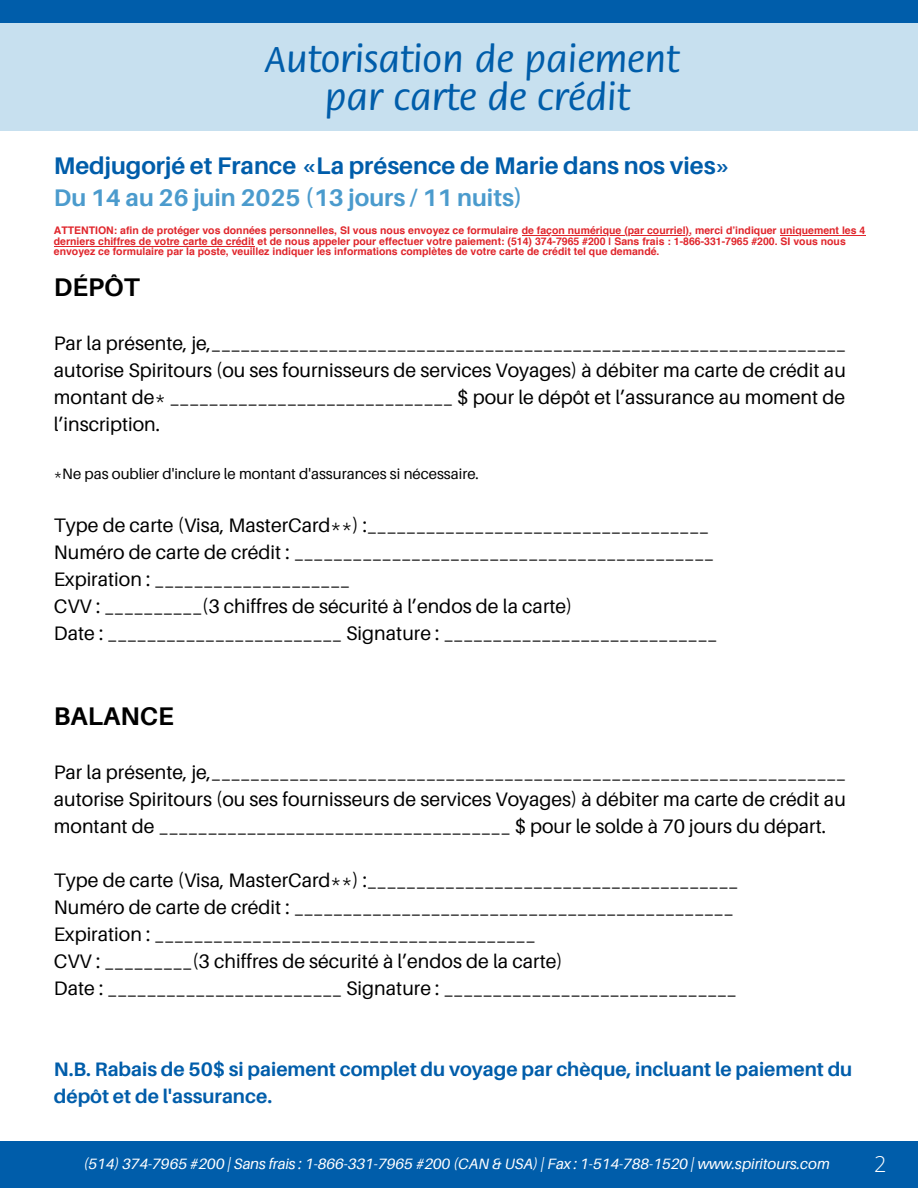
<style>
.page{position:relative;width:918px;height:1188px;background:#fff}
.page>*{position:absolute;margin:0;border:0;box-sizing:border-box;transform-origin:0 0}
.t1{font:500 39px/38.2px "Flora Std";color:#005daa;text-align:center}
.t2{font:700 25.5px "Aileron";color:#000}
.t3{font:700 24px "Aileron";color:#005daa}
.t4{font:700 24px "Aileron";color:#4b9bcd}
.t5{font:300 21.75px "Open Sans";color:#fff}
.t6{font:19.5px/27px "Aileron";color:#000;text-align:justify}
.t7{font:700 19.5px/27px "Aileron";color:#005daa}
.t8{font:italic 15px "Aileron";color:#fff}
.t9{font:15px "Aileron";color:#000}
.t10{font:700 10.5px/10.5px "Helvetica";color:#e0262c}
</style>
<div class="page">
<div style="left:0;top:1141px;width:918px;height:47px;background:#005daa"></div>
<div style="left:0;top:0;width:918px;height:23px;background:#005daa"></div>
<div style="left:0;top:23px;width:918px;height:107px;background:#c7e0ef"></div>
<hr style="left:522px;top:235px;width:167px;height:1px;background:#e0262c">
<hr style="left:780px;top:235px;width:85px;height:1px;background:#e0262c">
<hr style="left:54px;top:246px;width:201px;height:1px;background:#e0262c">
<h1 class="t1" style="left:264px;top:44px;width:416px">Autorisation de paiement par carte de crédit</h1>
<p class="t3" style="left:54px;top:150px;width:678px">Medjugorjé et France «La présence de Marie dans nos vies»</p>
<p class="t4" style="left:54px;top:183px;width:470px">Du 14 au 26 juin 2025 (13 jours / 11 nuits)</p>
<p class="t10" style="left:54px;top:226px;width:813px">ATTENTION: afin de protéger vos données personnelles, SI vous nous envoyez ce formulaire de façon numérique (par courriel), merci d’indiquer uniquement les 4 derniers chiffres de votre carte de crédit et de nous appeler pour effectuer votre paiement: (514) 374-7965 #200 | Sans frais : 1-866-331-7965 #200. SI vous nous envoyez ce formulaire par la poste, veuillez indiquer les informations complètes de votre carte de crédit tel que demandé.</p>
<h2 class="t2" style="left:54px;top:271px;width:87px">DÉPÔT</h2>
<p class="t6" style="left:54px;top:329px;width:794px">Par la présente, je,_________________________________________________________________ autorise Spiritours (ou ses fournisseurs de services Voyages) à débiter ma carte de crédit au montant de* _____________________________ $ pour le dépôt et l’assurance au moment de l’inscription.</p>
<p class="t9" style="left:54px;top:465px;width:427px">*Ne pas oublier d'inclure le montant d'assurances si nécessaire.</p>
<p class="t6" style="left:54px;top:512px;width:665px;text-align:left">Type de carte (Visa, MasterCard**) :___________________________________ Numéro de carte de crédit : ___________________________________________ Expiration : ____________________<br>CVV : __________(3 chiffres de sécurité à l’endos de la carte)<br>Date : ________________________ Signature : ____________________________</p>
<h2 class="t2" style="left:54px;top:700px;width:122px">BALANCE</h2>
<p class="t6" style="left:54px;top:758px;width:794px">Par la présente, je,_________________________________________________________________ autorise Spiritours (ou ses fournisseurs de services Voyages) à débiter ma carte de crédit au montant de ____________________________________ $ pour le solde à 70 jours du départ.</p>
<p class="t6" style="left:54px;top:866px;width:686px;text-align:left">Type de carte (Visa, MasterCard**) :______________________________________ Numéro de carte de crédit : _____________________________________________ Expiration : _______________________________________<br>CVV : _________(3 chiffres de sécurité à l’endos de la carte)<br>Date : ________________________ Signature : ______________________________</p>
<p class="t7" style="left:54px;top:1055px;width:800px">N.B. Rabais de 50$ si paiement complet du voyage par chèque, incluant le paiement du dépôt et de l'assurance.</p>
<p class="t8" style="left:84px;top:1154px;width:748px">(514) 374-7965 #200 | Sans frais : 1-866-331-7965 #200 (CAN &amp; USA) | Fax : 1-514-788-1520 | www.spiritours.com</p>
<p class="t5" style="left:874px;top:1148px;width:14px">2</p>
</div>
